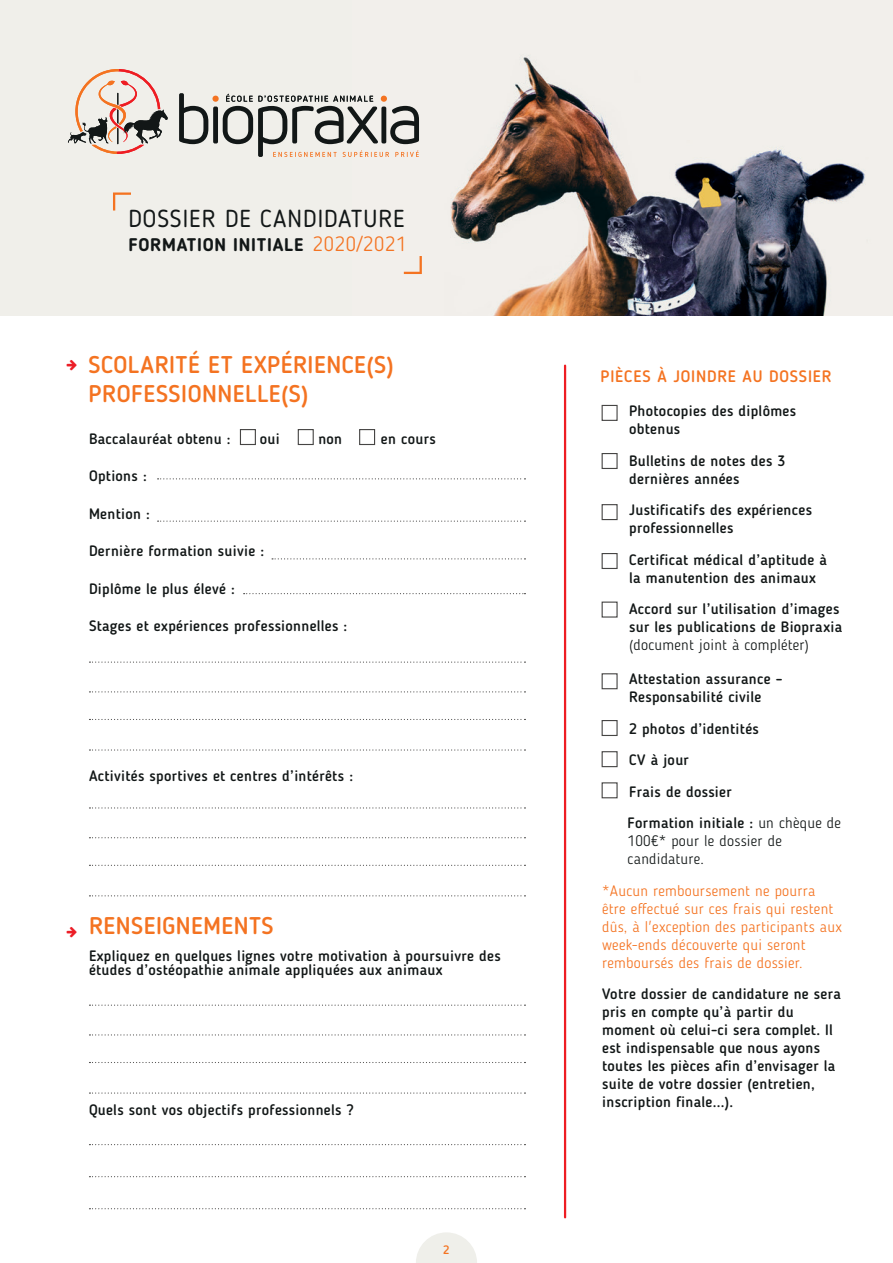
<style>
.page{position:relative;width:893px;height:1263px;background:#fff}
.page>*{position:absolute;margin:0;border:0;box-sizing:border-box;transform-origin:0 0}
.t1{font:24.45px "Blogger Sans";letter-spacing:.04em;color:#121717}
.t2{font:500 24px/28.5px "Blogger Sans";letter-spacing:.02em;color:#f47321}
.t3{font:700 18.15px "Blogger Sans";letter-spacing:.04em;color:#121717}
.t4{font:500 16.5px "Blogger Sans";letter-spacing:.05em;color:#f47321}
.t5{font:500 15px/18px "Blogger Sans";letter-spacing:.02em;color:#121717}
.t6{font:300 15px/18px "Blogger Sans";letter-spacing:.02em;color:#f47321}
.t7{font:300 15px/18px "Blogger Sans";letter-spacing:.02em;color:#121717}
.t8{font:500 12px "Blogger Sans";color:#f47321}
.s1{font-weight:300;font-size:20.25px;color:#f47321}
.s2{font-weight:300}
</style>
<div class="page">
<div style="left:0;top:0;width:893px;height:316px;background:#f0efea"></div>
<img style="left:403px;top:57px;width:462px;height:259px">
<svg style="left:113px;top:192px;width:18px;height:18px"></svg>
<svg style="left:404px;top:256px;width:18px;height:18px"></svg>
<svg style="left:68px;top:69px;width:100px;height:85px"></svg>
<div style="left:212px;top:96px;width:7px;height:6px;background:#f47321;border-radius:50%"></div>
<svg style="left:179px;top:93px;width:29px;height:51px"></svg>
<div style="left:213px;top:107px;width:5px;height:36px;background:#121717;border-radius:2px"></div>
<svg style="left:223px;top:94px;width:196px;height:63px"></svg>
<svg style="left:89px;top:691px;width:436px;height:1px"></svg>
<svg style="left:89px;top:661px;width:436px;height:2px"></svg>
<svg style="left:89px;top:719px;width:436px;height:1px"></svg>
<svg style="left:89px;top:749px;width:436px;height:1px"></svg>
<svg style="left:89px;top:837px;width:436px;height:1px"></svg>
<svg style="left:89px;top:807px;width:436px;height:1px"></svg>
<svg style="left:89px;top:865px;width:436px;height:1px"></svg>
<svg style="left:89px;top:895px;width:436px;height:1px"></svg>
<svg style="left:89px;top:1034px;width:436px;height:1px"></svg>
<svg style="left:89px;top:1004px;width:436px;height:2px"></svg>
<svg style="left:89px;top:1062px;width:436px;height:1px"></svg>
<svg style="left:89px;top:1092px;width:436px;height:1px"></svg>
<svg style="left:89px;top:1144px;width:436px;height:1px"></svg>
<svg style="left:89px;top:1176px;width:436px;height:1px"></svg>
<svg style="left:89px;top:1208px;width:436px;height:1px"></svg>
<svg style="left:158px;top:478px;width:367px;height:1px"></svg>
<svg style="left:158px;top:521px;width:367px;height:1px"></svg>
<svg style="left:272px;top:558px;width:253px;height:1px"></svg>
<svg style="left:244px;top:593px;width:281px;height:1px"></svg>
<div style="left:240px;top:429px;width:16px;height:16px;border:1px solid #464544"></div>
<div style="left:602px;top:405px;width:16px;height:16px;border:1px solid #464544"></div>
<div style="left:602px;top:453px;width:16px;height:16px;border:1px solid #464544"></div>
<div style="left:602px;top:553px;width:16px;height:16px;border:1px solid #464544"></div>
<div style="left:602px;top:504px;width:16px;height:16px;border:1px solid #464544"></div>
<div style="left:602px;top:601px;width:16px;height:17px;border:1px solid #464544"></div>
<div style="left:602px;top:720px;width:16px;height:16px;border:1px solid #464544"></div>
<div style="left:602px;top:751px;width:16px;height:16px;border:1px solid #464544"></div>
<div style="left:602px;top:782px;width:16px;height:16px;border:1px solid #464544"></div>
<div style="left:602px;top:673px;width:16px;height:16px;border:1px solid #464544"></div>
<div style="left:298px;top:429px;width:16px;height:16px;border:1px solid #464544"></div>
<div style="left:359px;top:429px;width:16px;height:16px;border:1px solid #464544"></div>
<hr style="left:564px;top:366px;width:2px;height:851px;background:#ee1d23">
<svg style="left:416px;top:1232px;width:61px;height:31px"></svg>
<h1 class="t1" style="left:128px;top:204px;width:278px">DOSSIER DE CANDIDATURE</h1>
<p class="t3" style="left:128px;top:234px;width:279px">FORMATION INITIALE <span class="s1">2020/2021</span></p>
<h2 class="t2" style="left:88px;top:351px;width:307px">SCOLARITÉ ET EXPÉRIENCE(S)<br>PROFESSIONNELLE(S)</h2>
<p class="t5" style="left:89px;top:430px;width:143px">Baccalauréat obtenu :</p>
<p class="t5" style="left:260px;top:430px;width:21px">oui</p>
<p class="t5" style="left:318px;top:430px;width:25px">non</p>
<p class="t5" style="left:381px;top:430px;width:56px">en cours</p>
<p class="t5" style="left:89px;top:467px;width:59px">Options :</p>
<p class="t5" style="left:89px;top:505px;width:62px">Mention :</p>
<p class="t5" style="left:89px;top:542px;width:177px">Dernière formation suivie :</p>
<p class="t5" style="left:89px;top:580px;width:147px">Diplôme le plus élevé :</p>
<p class="t5" style="left:89px;top:617px;width:260px">Stages et expériences professionnelles :</p>
<p class="t5" style="left:89px;top:767px;width:266px">Activités sportives et centres d’intérêts :</p>
<h2 class="t2" style="left:89px;top:912px;width:186px">RENSEIGNEMENTS</h2>
<p class="t5" style="left:89px;top:949px;width:413px;line-height:13.5px">Expliquez en quelques lignes votre motivation à poursuivre des études d’ostéopathie animale appliquées aux animaux</p>
<p class="t5" style="left:89px;top:1100px;width:266px">Quels sont vos objectifs professionnels ?</p>
<p class="t8" style="left:443px;top:1243px;width:8px">2</p>
<p class="t4" style="left:600px;top:366px;width:233px">PIÈCES À JOINDRE AU DOSSIER</p>
<p class="t5" style="left:629px;top:402px;width:169px">Photocopies des diplômes obtenus</p>
<p class="t5" style="left:629px;top:452px;width:158px">Bulletins de notes des 3 dernières années</p>
<p class="t5" style="left:629px;top:501px;width:184px">Justificatifs des expériences professionnelles</p>
<p class="t5" style="left:629px;top:551px;width:199px">Certificat médical d’aptitude à la manutention des animaux</p>
<p class="t5" style="left:629px;top:600px;width:215px">Accord sur l’utilisation d’images sur les publications de Biopraxia</p>
<p class="t7" style="left:629px;top:636px;width:181px">(document joint à compléter)</p>
<p class="t5" style="left:629px;top:670px;width:155px">Attestation assurance –<br>Responsabilité civile</p>
<p class="t5" style="left:628px;top:713px;width:215px;line-height:31.5px">2 photos d’identités<br>CV à jour<br>Frais de dossier<br>Formation initiale : <span class="s2">un chèque de</span></p>
<p class="t7" style="left:628px;top:832px;width:156px">100€* pour le dossier de candidature.</p>
<p class="t6" style="left:602px;top:881px;width:241px">*Aucun remboursement ne pourra être effectué sur ces frais qui restent dûs, à l'exception des participants aux week-ends découverte qui seront remboursés des frais de dossier.</p>
<p class="t5" style="left:602px;top:985px;width:240px">Votre dossier de candidature ne sera pris en compte qu’à partir du moment où celui-ci sera complet. Il est indispensable que nous ayons toutes les pièces afin d’envisager la suite de votre dossier (entretien, inscription finale...).</p>
</div>
